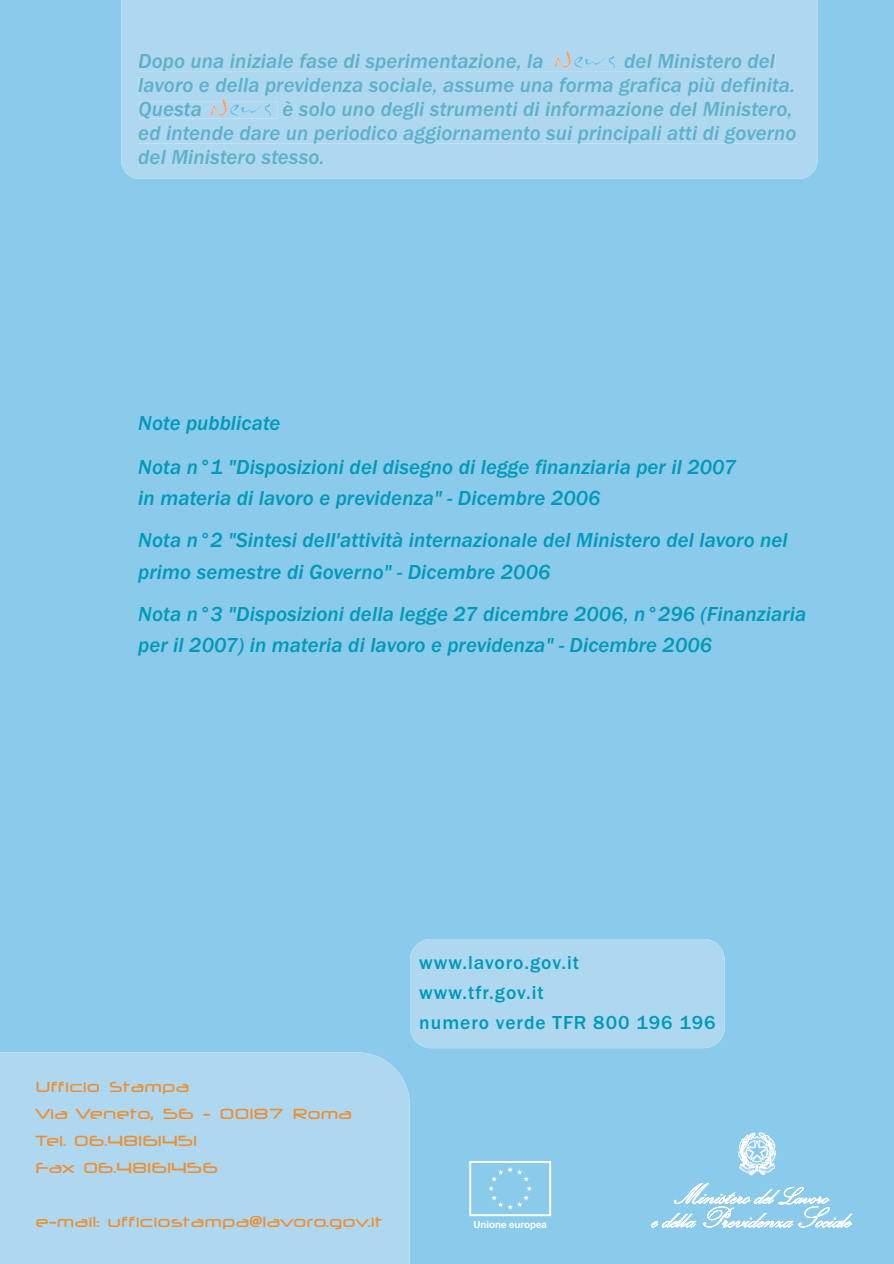
<style>
.page{position:relative;width:894px;height:1264px;background:#8acaea}
.page>*{position:absolute;margin:0;border:0;box-sizing:border-box;transform-origin:0 0}
.t1{font:italic 500 21px/31.5px "Franklin Gothic";letter-spacing:.005em;color:#0099b9}
.t2{font:italic 500 21px/24px "Franklin Gothic";letter-spacing:.005em;color:#5eb0c9}
.t3{font:500 19.5px/30px "Franklin Gothic";letter-spacing:.05em;color:#0099b9}
.t4{font:500 16.5px/27px "Neuropol";color:#ee8d30}
.t5{font:700 9.75px "Helvetica";color:#fff}
.s1{font-family:"Handel Got D";font-weight:700}
</style>
<div class="page">
<div style="left:0;top:1052px;width:410px;height:212px;background:#aed8f0"></div>
<svg style="left:651px;top:1182px;width:201px;height:46px"></svg>
<svg style="left:738px;top:1133px;width:38px;height:42px"></svg>
<div style="left:469px;top:1161px;width:82px;height:55px;border:2px solid #fff"></div>
<svg style="left:488px;top:1167px;width:44px;height:43px;background:#91cdeb"></svg>
<div style="left:121px;top:0;width:696px;height:179px;background:#aed8f0"></div>
<div style="left:139px;top:77px;width:565px;height:18px;background:#aed8f0"></div>
<div style="left:705px;top:76px;width:10px;height:16px;background:#aed8f0"></div>
<div style="left:715px;top:77px;width:78px;height:15px;background:#aed8f0"></div>
<div style="left:283px;top:100px;width:10px;height:16px;background:#aed8f0"></div>
<div style="left:293px;top:101px;width:499px;height:18px;background:#aed8f0"></div>
<div style="left:139px;top:125px;width:658px;height:18px;background:#aed8f0"></div>
<div style="left:139px;top:149px;width:184px;height:15px;background:#aed8f0"></div>
<div style="left:139px;top:51px;width:636px;height:20px;background:#aed8f0"></div>
<svg style="left:139px;top:99px;width:138px;height:19px;background:#aed6ec"></svg>
<div style="left:410px;top:939px;width:314px;height:109px;background:#aed8f0;border-radius:21px"></div>
<p class="t2" style="left:138px;top:50px;width:407px">Dopo una iniziale fase di sperimentazione, la</p>
<p class="t2" style="left:138px;top:50px;width:658px;text-indent:486px">del Ministero del lavoro e della previdenza sociale, assume una forma grafica più definita.<br>Questa</p>
<p class="t2" style="left:138px;top:98px;width:660px;text-indent:144px">è solo uno degli strumenti di informazione del Ministero, ed intende dare un periodico aggiornamento sui principali atti di governo del Ministero stesso.</p>
<p class="t1" style="left:138px;top:409px;width:144px">Note pubblicate</p>
<p class="t1" style="left:138px;top:453px;width:599px">Nota n°1 "Disposizioni del disegno di legge finanziaria per il 2007 in materia di lavoro e previdenza" - Dicembre 2006</p>
<p class="t1" style="left:138px;top:526px;width:651px">Nota n°2 "Sintesi dell'attività internazionale del Ministero del lavoro nel primo semestre di Governo" - Dicembre 2006</p>
<p class="t1" style="left:138px;top:600px;width:669px">Nota n°3 "Disposizioni della legge 27 dicembre 2006, n°296 (Finanziaria per il 2007) in materia di lavoro e previdenza" - Dicembre 2006</p>
<p class="t4" style="left:36px;top:1073px;width:318px">Ufficio Stampa<br>Via Veneto, 56 - 00187 Roma<br>Tel. 06.48161451<br>Fax 06.48161456</p>
<p class="t3" style="left:419px;top:949px;width:298px">www.lavoro.gov.it<br>www.tfr.gov.it<br>numero verde TFR 800 196 196</p>
<p class="t4" style="left:36px;top:1208px;width:348px">e-mail: ufficiostampa<span class="s1">@</span>lavoro.gov.it</p>
<p class="t5" style="left:473px;top:1221px;width:75px">Unione europea</p>
</div>
